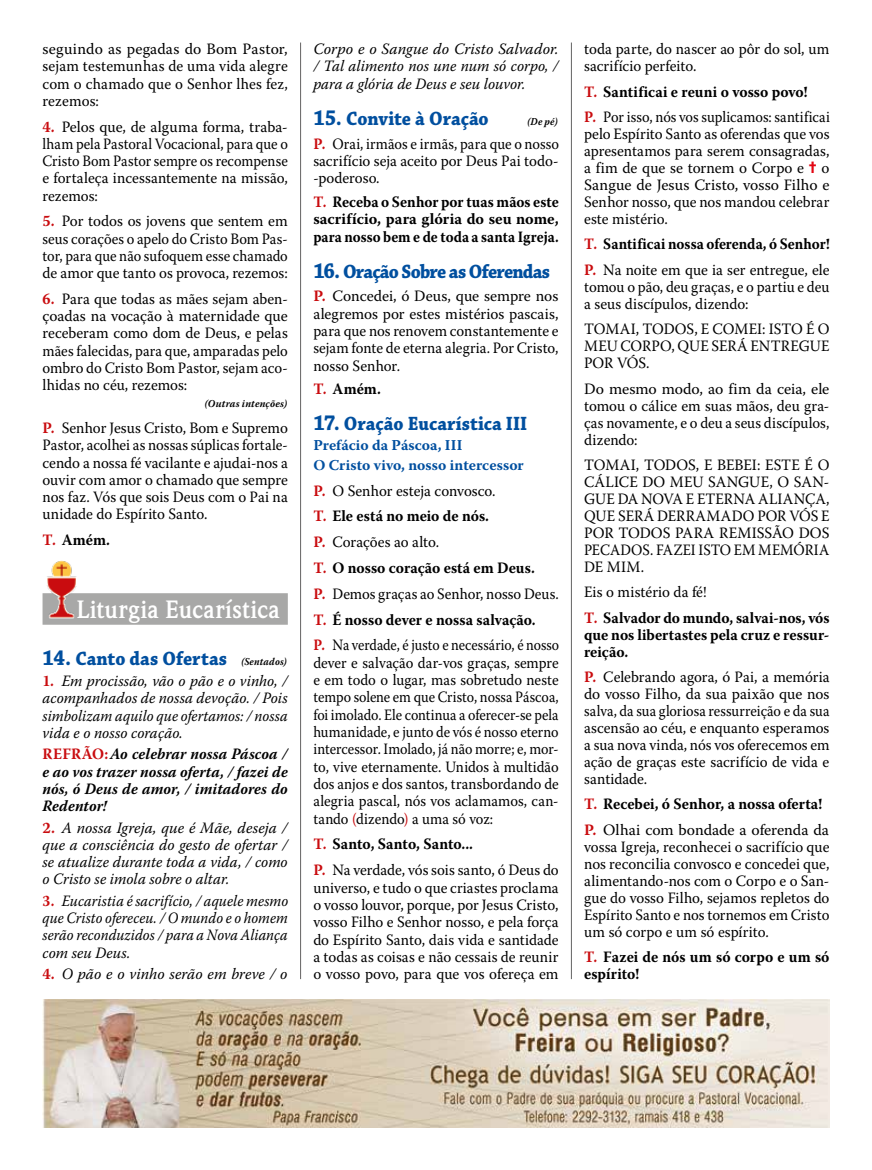
<style>
.page{position:relative;width:872px;height:1170px;background:#fff}
.page>*{position:absolute;margin:0;border:0;box-sizing:border-box;transform-origin:0 0}
.t1{font:700 25.5px "Weidemann IT Cby BT";letter-spacing:.005em;color:#fff;scale:.95 1}
.t2{font:700 20.25px "Chaparral Pro";letter-spacing:-.005em;color:#004f9f;scale:.91 1}
.t3{font:700 20.25px "Chaparral Pro";letter-spacing:-.04em;color:#004f9f;scale:.91 1}
.t4{font:15.75px/17px "Warnock Pro";color:#000;text-align:justify;scale:.95 1}
.t5{font:15.75px/17.2px "Warnock Pro";color:#000;text-align:justify}
.t6{font:15.75px/17.2px "Warnock Pro";color:#000;text-align:justify;scale:.93 1}
.t7{font:15.75px/17.2px "Warnock Pro";color:#000;text-align:justify;scale:.94 1}
.t8{font:italic 15.75px/17.2px "Warnock Pro";color:#000;text-align:justify}
.t9{font:700 15.75px/17px "Warnock Pro";letter-spacing:.005em;color:#000;scale:.95 1}
.t10{font:15.75px/17.2px "Warnock Pro";color:#000;text-align:justify;scale:.96 1}
.t11{font:italic 15.75px/17.2px "Warnock Pro";color:#000;text-align:justify;scale:.95 1}
.t12{font:italic 15.75px/17.2px "Warnock Pro";color:#000;text-align:justify;scale:.91 1}
.t13{font:italic 700 15.75px/17.2px "Warnock Pro";letter-spacing:.01em;color:#000;text-align:justify;scale:.95 1}
.t14{font:700 15.75px/17.2px "Warnock Pro";letter-spacing:.005em;color:#000;text-align:justify;scale:.93 1}
.t15{font:15.75px/17.2px "Warnock Pro";color:#000;text-align:justify;scale:.92 1}
.t16{font:15.75px/25.5px "Warnock Pro";color:#000;scale:.91 1}
.t17{font:700 15.75px/25.5px "Warnock Pro";letter-spacing:.005em;color:#000;scale:.92 1}
.t18{font:700 15.75px/25.5px "Warnock Pro";letter-spacing:.005em;color:#000;scale:.94 1}
.t19{font:700 15px/19.6px "Warnock Pro";letter-spacing:.005em;color:#004f9f}
.t20{font:italic 700 10.5px "Warnock Pro";letter-spacing:.025em;color:#000;scale:.95 1}
.t21{font:italic 700 10.5px "Warnock Pro";letter-spacing:.025em;color:#000;scale:.91 1}
.s1{font-weight:700;color:#c90c0f}
.s2{color:#c90c0f}
.s3{font-size:22.5px}
.s4{font-family:"Warnock Pro";font-style:italic;font-size:10.5px;color:#000}
.s5{font-weight:700;font-style:normal;color:#c90c0f}
.s6{font-style:normal;color:#c90c0f}
.s7{font-weight:700}
.s8{font-family:"Monotype Sorts";font-size:16.5px;color:#e30613}
.s9{font-weight:400}
</style>
<div class="page">
<div style="left:43px;top:593px;width:245px;height:31px;background:#a8a8a7"></div>
<img style="left:47px;top:560px;width:30px;height:58px">
<hr style="left:300px;top:43px;width:1px;height:936px;background:#646363">
<hr style="left:571px;top:43px;width:1px;height:936px;background:#646363">
<img style="left:43px;top:999px;width:786px;height:128px">
<p class="t5" style="left:43px;top:40px;width:247px">seguindo as pegadas do Bom Pastor, sejam testemunhas de uma vida alegre com o chamado que o Senhor lhes fez, rezemos:</p>
<p class="t5" style="left:43px;top:117px;width:247px"><span class="s1">4.</span> Pelos que, de alguma forma, traba&shy;lham pela Pastoral Vocacional, para que o Cristo Bom Pastor sempre os recompense e fortaleça incessantemente na missão, rezemos:</p>
<p class="t10" style="left:43px;top:212px;width:257px"><span class="s1">5.</span> Por todos os jovens que sentem em seus corações o apelo do Cristo Bom Pas&shy;tor, para que não sufoquem esse chamado de amor que tanto os provoca, rezemos:</p>
<p class="t4" style="left:43px;top:290px;width:260px"><span class="s1">6.</span> Para que todas as mães sejam aben&shy;çoadas na vocação à maternidade que receberam como dom de Deus, e pelas mães falecidas, para que, amparadas pelo ombro do Cristo Bom Pastor, sejam aco&shy;lhidas no céu, rezemos:</p>
<p class="t20" style="left:205px;top:397px;width:88px">(Outras intenções)</p>
<p class="t4" style="left:43px;top:419px;width:260px"><span class="s1">P.</span> Senhor Jesus Cristo, Bom e Supremo Pastor, acolhei as nossas súplicas fortale&shy;cendo a nossa fé vacilante e ajudai-nos a ouvir com amor o chamado que sempre nos faz. Vós que sois Deus com o Pai na unidade do Espírito Santo.</p>
<p class="t9" style="left:43px;top:531px;width:72px"><span class="s2">T.</span> Amém.</p>
<h1 class="t1" style="left:77px;top:593px;width:215px">Liturgia Eucarística</h1>
<p class="t2" style="left:43px;top:646px;width:270px"><span class="s3">14.</span> Canto das Ofertas <span class="s4">(Sentados)</span></p>
<p class="t11" style="left:43px;top:672px;width:260px"><span class="s5">1.</span> Em procissão, vão o pão e o vinho, / acompanhados de nossa devoção. / Pois simbolizam aquilo que ofertamos: / nossa vida e o nosso coração.</p>
<p class="t13" style="left:43px;top:745px;width:260px"><span class="s6">REFRÃO:</span>Ao celebrar nossa Páscoa / e ao vos trazer nossa oferta, / fazei de nós, ó Deus de amor, / imitadores do Redentor!</p>
<p class="t8" style="left:43px;top:818px;width:247px"><span class="s5">2.</span> A nossa Igreja, que é Mãe, deseja / que a consciência do gesto de ofertar / se atualize durante toda a vida, / como o Cristo se imola sobre o altar.</p>
<p class="t12" style="left:43px;top:891px;width:271px"><span class="s5">3.</span> Eucaristia é sacrifício, / aquele mesmo que Cristo ofereceu. / O mundo e o homem serão reconduzidos / para a Nova Aliança com seu Deus.</p>
<p class="t8" style="left:43px;top:964px;width:246px"><span class="s5">4.</span> O pão e o vinho serão em breve / o</p>
<p class="t8" style="left:313px;top:40px;width:247px">Corpo e o Sangue do Cristo Salvador. / Tal alimento nos une num só corpo, / para a glória de Deus e seu louvor.</p>
<p class="t2" style="left:313px;top:106px;width:194px"><span class="s3">15.</span> Convite à Oração</p>
<p class="t21" style="left:527px;top:115px;width:35px">(De pé)</p>
<p class="t15" style="left:313px;top:134px;width:268px"><span class="s1">P.</span> Orai, irmãos e irmãs, para que o nosso sacrifício seja aceito por Deus Pai todo--poderoso.</p>
<p class="t14" style="left:313px;top:193px;width:265px"><span class="s2">T.</span> Receba o Senhor por tuas mãos este sacrifício, para glória do seu nome, para nosso bem e de toda a santa Igreja.</p>
<p class="t3" style="left:313px;top:259px;width:262px"><span class="s3">16.</span> Oração Sobre as Oferendas</p>
<p class="t5" style="left:313px;top:287px;width:247px"><span class="s1">P.</span> Concedei, ó Deus, que sempre nos alegremos por estes mistérios pascais, para que nos renovem constantemente e sejam fonte de eterna alegria. Por Cristo, nosso Senhor.</p>
<p class="t9" style="left:313px;top:380px;width:72px"><span class="s2">T.</span> Amém.</p>
<p class="t2" style="left:313px;top:412px;width:236px"><span class="s3">17.</span> Oração Eucarística III</p>
<p class="t19" style="left:313px;top:435px;width:212px">Prefácio da Páscoa, III<br>O Cristo vivo, nosso intercessor</p>
<p class="t4" style="left:313px;top:477px;width:260px;line-height:25.8px;text-align:left"><span class="s1">P.</span> O Senhor esteja convosco.<br><span class="s1">T.</span> <span class="s7">Ele está no meio de nós.<br></span><span class="s1">P.</span> Corações ao alto.<br><span class="s1">T.</span> <span class="s7">O nosso coração está em Deus.<br></span><span class="s1">P.</span> Demos graças ao Senhor, nosso Deus.<br><span class="s1">T.</span> <span class="s7">É nosso dever e nossa salvação.<br></span><span class="s1">P.</span> Na verdade, é justo e necessário, é nosso</p>
<p class="t6" style="left:313px;top:653px;width:265px">dever e salvação dar-vos graças, sempre e em todo o lugar, mas sobretudo neste tempo solene em que Cristo, nossa Páscoa, foi imolado. Ele continua a oferecer-se pela humanidade, e junto de vós é nosso eterno intercessor. Imolado, já não morre; e, mor&shy;to, vive eternamente. Unidos à multidão dos anjos e dos santos, transbordando de alegria pascal, nós vos aclamamos, can&shy;tando <span class="s2">(</span>dizendo<span class="s2">)</span> a uma só voz:</p>
<p class="t4" style="left:313px;top:831px;width:260px;line-height:25.8px"><span class="s1">T.</span> <span class="s7">Santo, Santo, Santo...<br></span><span class="s1">P.</span> Na verdade, vós sois santo, ó Deus do</p>
<p class="t7" style="left:313px;top:878px;width:262px">universo, e tudo o que criastes proclama o vosso louvor, porque, por Jesus Cristo, vosso Filho e Senhor nosso, e pela força do Espírito Santo, dais vida e santidade a todas as coisas e não cessais de reunir o vosso povo, para que vos ofereça em</p>
<p class="t4" style="left:584px;top:40px;width:260px">toda parte, do nascer ao pôr do sol, um sacrifício perfeito.</p>
<p class="t16" style="left:584px;top:78px;width:271px"><span class="s1">T.</span> <span class="s7">Santificai e reuni o vosso povo!<br></span><span class="s1">P.</span> Por isso, nós vos suplicamos: santificai</p>
<p class="t4" style="left:584px;top:125px;width:260px">pelo Espírito Santo as oferendas que vos apresentamos para serem consagradas, a fim de que se tornem o Corpo e <span class="s8">=</span> o Sangue de Jesus Cristo, vosso Filho e Senhor nosso, que nos mandou celebrar este mistério.</p>
<p class="t17" style="left:584px;top:231px;width:268px"><span class="s2">T.</span> Santificai nossa oferenda, ó Senhor!<br><span class="s2">P.</span> <span class="s9">Na noite em que ia ser entregue, ele</span></p>
<p class="t7" style="left:584px;top:278px;width:262px">tomou o pão, deu graças, e o partiu e deu a seus discípulos, dizendo:</p>
<p class="t4" style="left:584px;top:320px;width:260px">TOMAI, TODOS, E COMEI: ISTO É O MEU CORPO, QUE SERÁ ENTREGUE POR VÓS.</p>
<p class="t5" style="left:584px;top:379px;width:247px">Do mesmo modo, ao fim da ceia, ele tomou o cálice em suas mãos, deu gra&shy;ças novamente, e o deu a seus discípulos, dizendo:</p>
<p class="t4" style="left:584px;top:456px;width:260px">TOMAI, TODOS, E BEBEI: ESTE É O CÁLICE DO MEU SANGUE, O SAN-GUE DA NOVA E ETERNA ALIANÇA, QUE SERÁ DERRAMADO POR VÓS E POR TODOS PARA REMISSÃO DOS PECADOS. FAZEI ISTO EM MEMÓRIA DE MIM.</p>
<p class="t18" style="left:584px;top:579px;width:262px"><span class="s9">Eis o mistério da fé!<br></span><span class="s2">T.</span> Salvador do mundo, salvai-nos, vós</p>
<p class="t9" style="left:584px;top:625px;width:260px">que nos libertastes pela cruz e ressur&shy;reição.</p>
<p class="t4" style="left:584px;top:668px;width:260px"><span class="s1">P.</span> Celebrando agora, ó Pai, a memória do vosso Filho, da sua paixão que nos salva, da sua gloriosa ressurreição e da sua ascensão ao céu, e enquanto esperamos a sua nova vinda, nós vos oferecemos em ação de graças este sacrifício de vida e santidade.</p>
<p class="t9" style="left:584px;top:791px;width:259px;line-height:25.5px"><span class="s2">T.</span> Recebei, ó Senhor, a nossa oferta!<br><span class="s2">P.</span> <span class="s9">Olhai com bondade a oferenda da</span></p>
<p class="t4" style="left:584px;top:837px;width:260px">vossa Igreja, reconhecei o sacrifício que nos reconcilia convosco e concedei que, alimentando-nos com o Corpo e o San&shy;gue do vosso Filho, sejamos repletos do Espírito Santo e nos tornemos em Cristo um só corpo e um só espírito.</p>
<p class="t9" style="left:584px;top:948px;width:260px"><span class="s2">T.</span> Fazei de nós um só corpo e um só espírito!</p>
</div>
